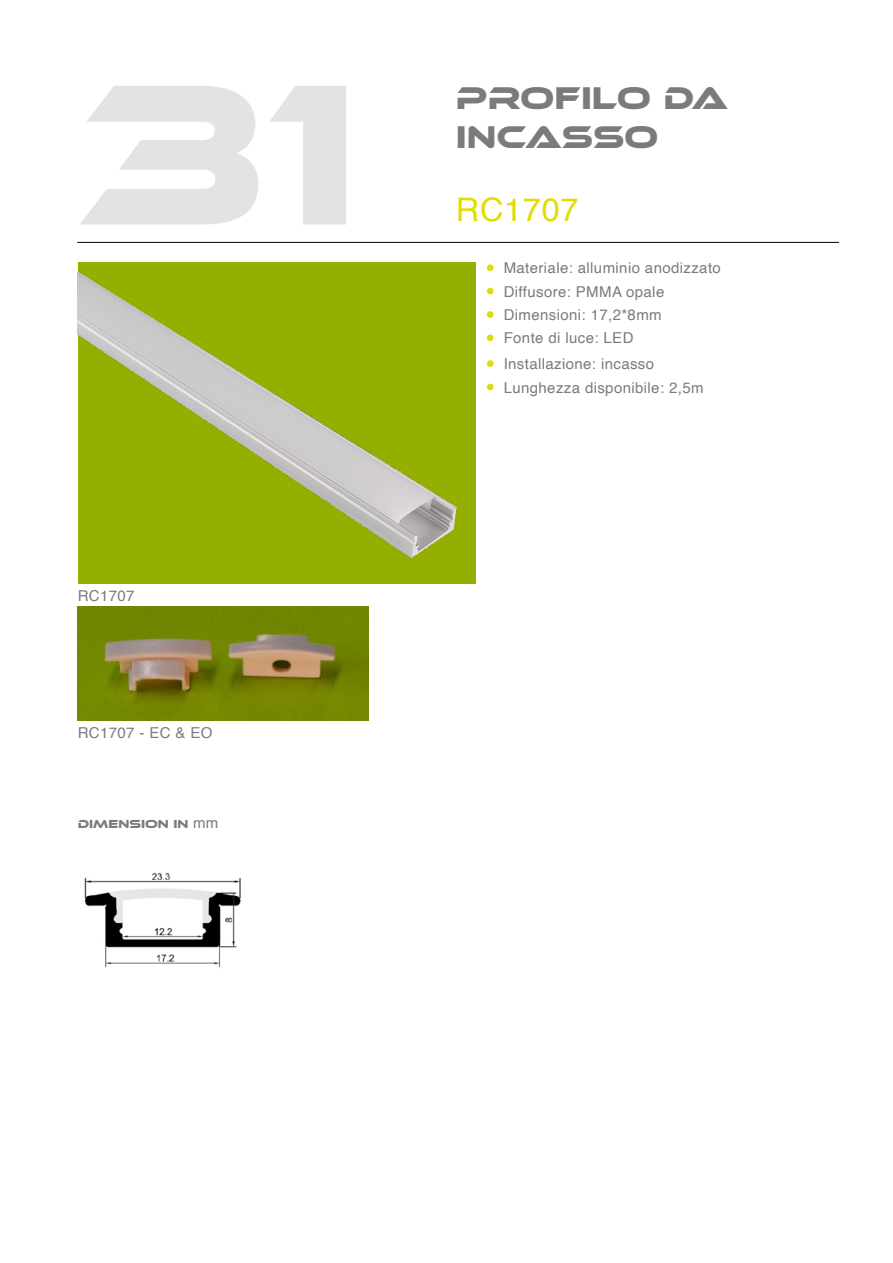
<style>
.page{position:relative;width:893px;height:1263px;background:#fff}
.page>*{position:absolute;margin:0;border:0;box-sizing:border-box;transform-origin:0 0}
.t1{font:207.45px "Ethnocentric Rg";color:#e3e3e3}
.t2{font:32.4px/39px "Ethnocentric Rg";color:#7c7b7b}
.t3{font:32.4px "Helvetica";letter-spacing:.025em;color:#e0dd00}
.t4{font:15px/23.4px "Helvetica";letter-spacing:.025em;color:#7c7b7b}
.t5{font:12px "Ethnocentric Rg";color:#7c7b7b}
.s1{font-family:"Helvetica";font-size:15px}
</style>
<div class="page">
<hr style="left:77px;top:242px;width:762px;height:1px;background:#000">
<img style="left:78px;top:262px;width:397px;height:321px">
<img style="left:77px;top:607px;width:292px;height:113px">
<img style="left:84px;top:872px;width:157px;height:96px">
<div style="left:487px;top:264px;width:6px;height:7px;background:#e0dd00;border-radius:50%"></div>
<svg style="left:487px;top:288px;width:6px;height:6px"></svg>
<div style="left:487px;top:311px;width:6px;height:7px;background:#e0dd00;border-radius:50%"></div>
<div style="left:487px;top:360px;width:6px;height:7px;background:#e0dd00;border-radius:50%"></div>
<div style="left:487px;top:334px;width:6px;height:7px;background:#e0dd00;border-radius:50%"></div>
<svg style="left:487px;top:384px;width:6px;height:6px"></svg>
<h1 class="t1" style="left:78px;top:28px;width:283px">31</h1>
<p class="t4" style="left:78px;top:584px;width:58px">RC1707</p>
<p class="t4" style="left:78px;top:721px;width:136px">RC1707 - EC &amp; EO</p>
<p class="t5" style="left:78px;top:816px;width:142px">DIMENSION IN <span class="s1">mm</span></p>
<h2 class="t2" style="left:456px;top:78px;width:274px">PROFILO DA<br>INCASSO</h2>
<h2 class="t3" style="left:456px;top:185px;width:124px">RC1707</h2>
<p class="t4" style="left:504px;top:257px;width:219px">Materiale: alluminio anodizzato<br>Diffusore: PMMA opale<br>Dimensioni: 17,2*8mm</p>
<p class="t4" style="left:504px;top:353px;width:152px">Installazione: incasso</p>
<p class="t4" style="left:504px;top:327px;width:131px">Fonte di luce: LED</p>
<p class="t4" style="left:504px;top:376px;width:201px">Lunghezza disponibile: 2,5m</p>
</div>
